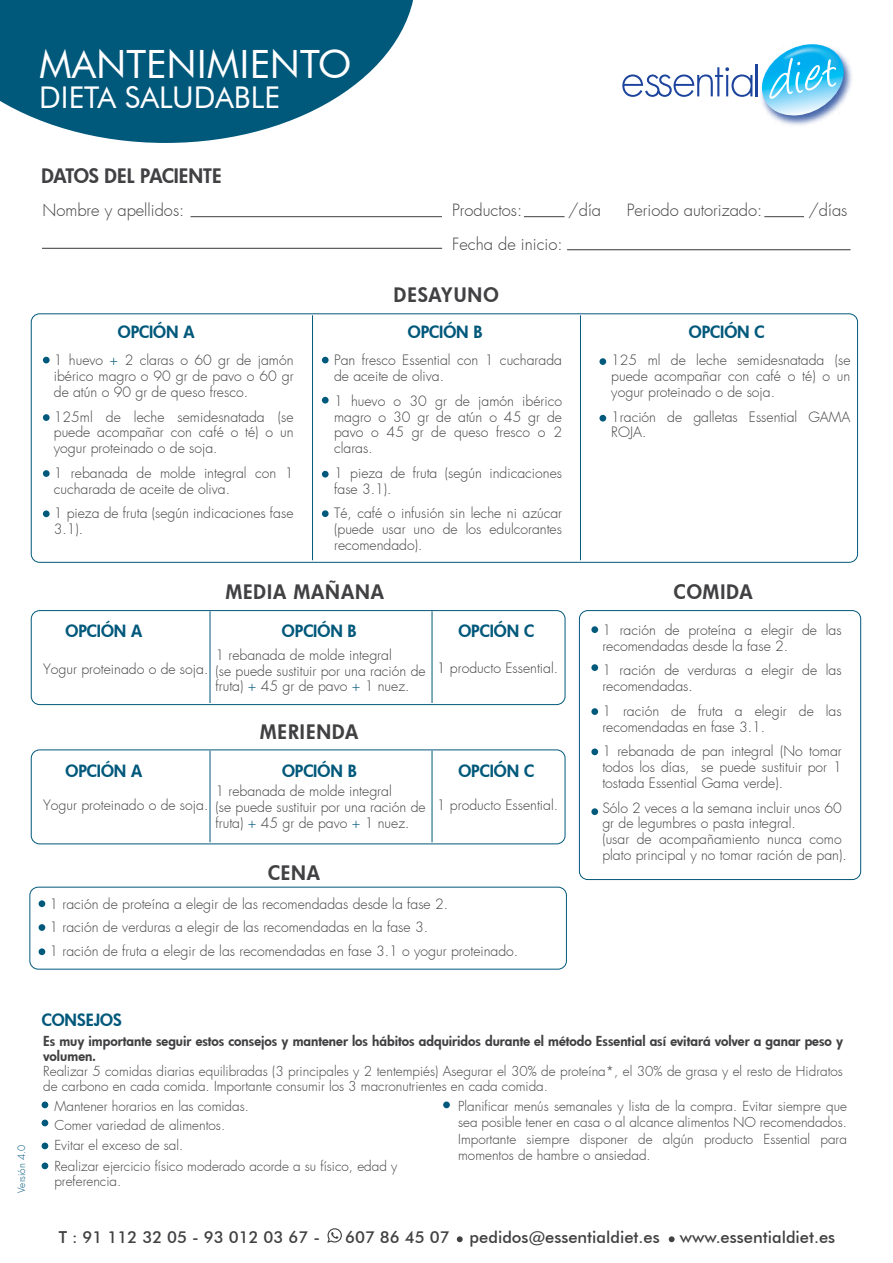
<style>
.page{position:relative;width:893px;height:1263px;background:#fff}
.page>*{position:absolute;margin:0;border:0;box-sizing:border-box;transform-origin:0 0}
.t1{font:39px "Futura BT";color:#fff}
.t2{font:30px "Futura BT";color:#fff}
.t3{font:800 19.5px "Futura";letter-spacing:.05em;color:#414042}
.t4{font:800 19.5px "Futura";color:#414042}
.t5{font:500 16.5px "Futura BT";color:#414042}
.t6{font:800 16.5px "Futura";color:#00587b}
.t7{font:300 16.5px "Futura";color:#414042}
.t8{font:300 13.95px/15.8px "Futura";color:#414042}
.t9{font:300 13.5px/16.5px "Futura";color:#414042}
.t10{font:800 13.5px/15px "Futura";color:#414042}
.t11{font:300 10.05px "Futura";color:#00587b}
.s1{color:#00587b}
</style>
<div class="page">
<svg style="left:0;top:0;width:413px;height:143px;fill:#00587b"></svg>
<hr style="left:190px;top:216px;width:252px;height:1px;background:#414042">
<hr style="left:524px;top:216px;width:41px;height:1px;background:#414042">
<hr style="left:764px;top:216px;width:40px;height:1px;background:#414042">
<hr style="left:42px;top:248px;width:400px;height:1px;background:#414042">
<hr style="left:567px;top:249px;width:283px;height:1px;background:#414042">
<img style="left:752px;top:59px;width:100px;height:62px">
<svg style="left:760px;top:44px;width:86px;height:73px"></svg>
<svg style="left:622px;top:67px;width:130px;height:30px"></svg>
<hr style="left:755px;top:64px;width:2px;height:32px;background:#1c449c">
<div style="left:43px;top:357px;width:7px;height:6px;background:#00587b;border-radius:50%"></div>
<div style="left:322px;top:357px;width:7px;height:6px;background:#00587b;border-radius:50%"></div>
<div style="left:322px;top:397px;width:7px;height:6px;background:#00587b;border-radius:50%"></div>
<div style="left:322px;top:471px;width:7px;height:6px;background:#00587b;border-radius:50%"></div>
<div style="left:322px;top:510px;width:7px;height:7px;background:#00587b;border-radius:50%"></div>
<div style="left:43px;top:470px;width:7px;height:7px;background:#00587b;border-radius:50%"></div>
<div style="left:43px;top:510px;width:7px;height:7px;background:#00587b;border-radius:50%"></div>
<div style="left:43px;top:414px;width:7px;height:7px;background:#00587b;border-radius:50%"></div>
<div style="left:39px;top:900px;width:6px;height:7px;background:#00587b;border-radius:50%"></div>
<div style="left:42px;top:1101px;width:6px;height:7px;background:#00587b;border-radius:50%"></div>
<div style="left:443px;top:1101px;width:7px;height:7px;background:#00587b;border-radius:50%"></div>
<div style="left:42px;top:1119px;width:6px;height:7px;background:#00587b;border-radius:50%"></div>
<div style="left:42px;top:1142px;width:6px;height:7px;background:#00587b;border-radius:50%"></div>
<div style="left:42px;top:1162px;width:6px;height:7px;background:#00587b;border-radius:50%"></div>
<div style="left:39px;top:924px;width:6px;height:7px;background:#00587b;border-radius:50%"></div>
<div style="left:39px;top:948px;width:6px;height:7px;background:#00587b;border-radius:50%"></div>
<svg style="left:457px;top:1236px;width:6px;height:6px"></svg>
<svg style="left:669px;top:1236px;width:6px;height:6px"></svg>
<svg style="left:327px;top:1228px;width:15px;height:15px"></svg>
<div style="left:599px;top:358px;width:7px;height:7px;background:#00587b;border-radius:50%"></div>
<div style="left:599px;top:415px;width:7px;height:6px;background:#00587b;border-radius:50%"></div>
<hr style="left:312px;top:315px;width:1px;height:245px;background:#00587b">
<hr style="left:580px;top:315px;width:1px;height:245px;background:#00587b">
<hr style="left:210px;top:611px;width:1px;height:92px;background:#00587b">
<hr style="left:432px;top:611px;width:1px;height:92px;background:#00587b">
<div style="left:591px;top:626px;width:7px;height:7px;background:#00587b;border-radius:50%"></div>
<div style="left:591px;top:708px;width:7px;height:7px;background:#00587b;border-radius:50%"></div>
<div style="left:591px;top:748px;width:7px;height:7px;background:#00587b;border-radius:50%"></div>
<div style="left:591px;top:808px;width:7px;height:7px;background:#00587b;border-radius:50%"></div>
<div style="left:591px;top:664px;width:7px;height:7px;background:#00587b;border-radius:50%"></div>
<div style="left:31px;top:313px;width:827px;height:250px;border:1px solid #00587b;border-radius:8px"></div>
<div style="left:31px;top:610px;width:534px;height:95px;border:1px solid #00587b;border-radius:8px"></div>
<hr style="left:210px;top:751px;width:1px;height:91px;background:#00587b">
<hr style="left:432px;top:751px;width:1px;height:91px;background:#00587b">
<div style="left:31px;top:749px;width:534px;height:95px;border:1px solid #00587b;border-radius:8px"></div>
<div style="left:29px;top:887px;width:538px;height:82px;border:1px solid #00587b;border-radius:8px"></div>
<div style="left:579px;top:610px;width:282px;height:270px;border:1px solid #00587b;border-radius:8px"></div>
<h1 class="t1" style="left:39px;top:40px;width:314px">MANTENIMIENTO</h1>
<h2 class="t2" style="left:39px;top:79px;width:242px">DIETA SALUDABLE</h2>
<h3 class="t4" style="left:42px;top:163px;width:182px">DATOS DEL PACIENTE</h3>
<p class="t7" style="left:42px;top:199px;width:143px">Nombre y apellidos:</p>
<p class="t7" style="left:452px;top:199px;width:72px">Productos:</p>
<p class="t7" style="left:568px;top:199px;width:34px">/día</p>
<p class="t7" style="left:627px;top:199px;width:137px">Periodo autorizado:</p>
<p class="t7" style="left:808px;top:199px;width:41px">/días</p>
<p class="t7" style="left:452px;top:233px;width:112px">Fecha de inicio:</p>
<h3 class="t3" style="left:394px;top:282px;width:106px">DESAYUNO</h3>
<p class="t6" style="left:118px;top:321px;width:78px">OPCIÓN A</p>
<p class="t6" style="left:408px;top:321px;width:76px">OPCIÓN B</p>
<p class="t6" style="left:689px;top:321px;width:77px">OPCIÓN C</p>
<p class="t8" style="left:54px;top:353px;width:241px;text-align:justify">1 huevo <span class="s1">+</span> 2 claras o 60 gr de jamón ibérico magro o 90 gr de pavo o 60 gr de atún o 90 gr de queso fresco.</p>
<p class="t8" style="left:54px;top:409px;width:241px;text-align:justify">125ml de leche semidesnatada (se puede acompañar con café o té) o un yogur proteinado o de soja.</p>
<p class="t8" style="left:54px;top:465px;width:241px">1 rebanada de molde integral con 1 cucharada de aceite de oliva.</p>
<p class="t8" style="left:54px;top:505px;width:241px">1 pieza de fruta (según indicaciones fase<br>3.1).</p>
<p class="t8" style="left:334px;top:352px;width:229px">Pan fresco Essential con 1 cucharada de aceite de oliva.</p>
<p class="t8" style="left:334px;top:393px;width:229px;text-align:justify">1 huevo o 30 gr de jamón ibérico magro o 30 gr de atún o 45 gr de pavo o 45 gr de queso fresco o 2 claras.</p>
<p class="t8" style="left:334px;top:465px;width:229px">1 pieza de fruta (según indicaciones fase 3.1).</p>
<p class="t8" style="left:334px;top:505px;width:229px;text-align:justify">Té, café o infusión sin leche ni azúcar (puede usar uno de los edulcorantes recomendado).</p>
<p class="t8" style="left:611px;top:353px;width:241px;text-align:justify">125 ml de leche semidesnatada (se puede acompañar con café o té) o un yogur proteinado o de soja.</p>
<p class="t8" style="left:611px;top:409px;width:241px">1ración de galletas Essential GAMA<br>ROJA.</p>
<h3 class="t3" style="left:226px;top:578px;width:160px">MEDIA MAÑANA</h3>
<h3 class="t3" style="left:674px;top:578px;width:80px">COMIDA</h3>
<p class="t6" style="left:66px;top:620px;width:78px">OPCIÓN A</p>
<p class="t8" style="left:43px;top:661px;width:167px">Yogur proteinado o de soja.</p>
<p class="t6" style="left:282px;top:620px;width:76px">OPCIÓN B</p>
<p class="t6" style="left:458px;top:620px;width:77px">OPCIÓN C</p>
<p class="t8" style="left:215px;top:647px;width:212px">1 rebanada de molde integral<br>(se puede sustituir por una ración de fruta) <span class="s1">+</span> 45 gr de pavo <span class="s1">+</span> 1 nuez.</p>
<p class="t8" style="left:437px;top:661px;width:123px">1 producto Essential.</p>
<h3 class="t3" style="left:260px;top:719px;width:100px">MERIENDA</h3>
<p class="t6" style="left:66px;top:759px;width:78px">OPCIÓN A</p>
<p class="t6" style="left:282px;top:759px;width:76px">OPCIÓN B</p>
<p class="t6" style="left:458px;top:759px;width:77px">OPCIÓN C</p>
<p class="t8" style="left:43px;top:797px;width:167px">Yogur proteinado o de soja.</p>
<p class="t8" style="left:215px;top:783px;width:212px">1 rebanada de molde integral<br>(se puede sustituir por una ración de fruta) <span class="s1">+</span> 45 gr de pavo <span class="s1">+</span> 1 nuez.</p>
<h3 class="t3" style="left:268px;top:860px;width:53px">CENA</h3>
<p class="t8" style="left:437px;top:797px;width:123px">1 producto Essential.</p>
<p class="t8" style="left:49px;top:893px;width:470px;line-height:23.2px">1 ración de proteína a elegir de las recomendadas desde la fase 2.<br>1 ración de verduras a elegir de las recomendadas en la fase 3.<br>1 ración de fruta a elegir de las recomendadas en fase 3.1 o yogur proteinado.</p>
<p class="t8" style="left:602px;top:622px;width:241px">1 ración de proteína a elegir de las recomendadas desde la fase 2.</p>
<p class="t8" style="left:602px;top:663px;width:241px">1 ración de verduras a elegir de las recomendadas.</p>
<p class="t8" style="left:602px;top:703px;width:241px">1 ración de fruta a elegir de las recomendadas en fase 3.1.</p>
<p class="t8" style="left:602px;top:743px;width:241px;text-align:justify">1 rebanada de pan integral (No tomar todos los días, se puede sustituir por 1 tostada Essential Gama verde).</p>
<p class="t8" style="left:602px;top:800px;width:246px">Sólo 2 veces a la semana incluir unos 60 gr de legumbres o pasta integral.<br>(usar de acompañamiento nunca como plato principal y no tomar ración de pan).</p>
<p class="t11" style="left:15px;top:1193px;width:50px;rotate:-90deg">Versión 4.0</p>
<p class="t6" style="left:42px;top:1009px;width:81px">CONSEJOS</p>
<p class="t10" style="left:43px;top:1033px;width:801px">Es muy importante seguir estos consejos y mantener los hábitos adquiridos durante el método Essential así evitará volver a ganar peso y volumen.</p>
<p class="t9" style="left:43px;top:1064px;width:801px;line-height:15px">Realizar 5 comidas diarias equilibradas (3 principales y 2 tentempiés) Asegurar el 30% de proteína*, el 30% de grasa y el resto de Hidratos de carbono en cada comida. Importante consumir los 3 macronutrientes en cada comida.</p>
<p class="t9" style="left:54px;top:1096px;width:196px;line-height:19.5px">Mantener horarios en las comidas.<br>Comer variedad de alimentos.<br>Evitar el exceso de sal.</p>
<p class="t9" style="left:54px;top:1158px;width:344px;line-height:15px">Realizar ejercicio físico moderado acorde a su físico, edad y preferencia.</p>
<p class="t9" style="left:458px;top:1097px;width:390px;text-align:justify">Planificar menús semanales y lista de la compra. Evitar siempre que sea posible tener en casa o al alcance alimentos NO recomendados.<br>Importante siempre disponer de algún producto Essential para momentos de hambre o ansiedad.</p>
<p class="t5" style="left:59px;top:1227px;width:263px">T : 91 112 32 05 - 93 012 03 67 -</p>
<p class="t5" style="left:345px;top:1227px;width:492px">607 86 45 07 pedidos@essentialdiet.es www.essentialdiet.es</p>
</div>
